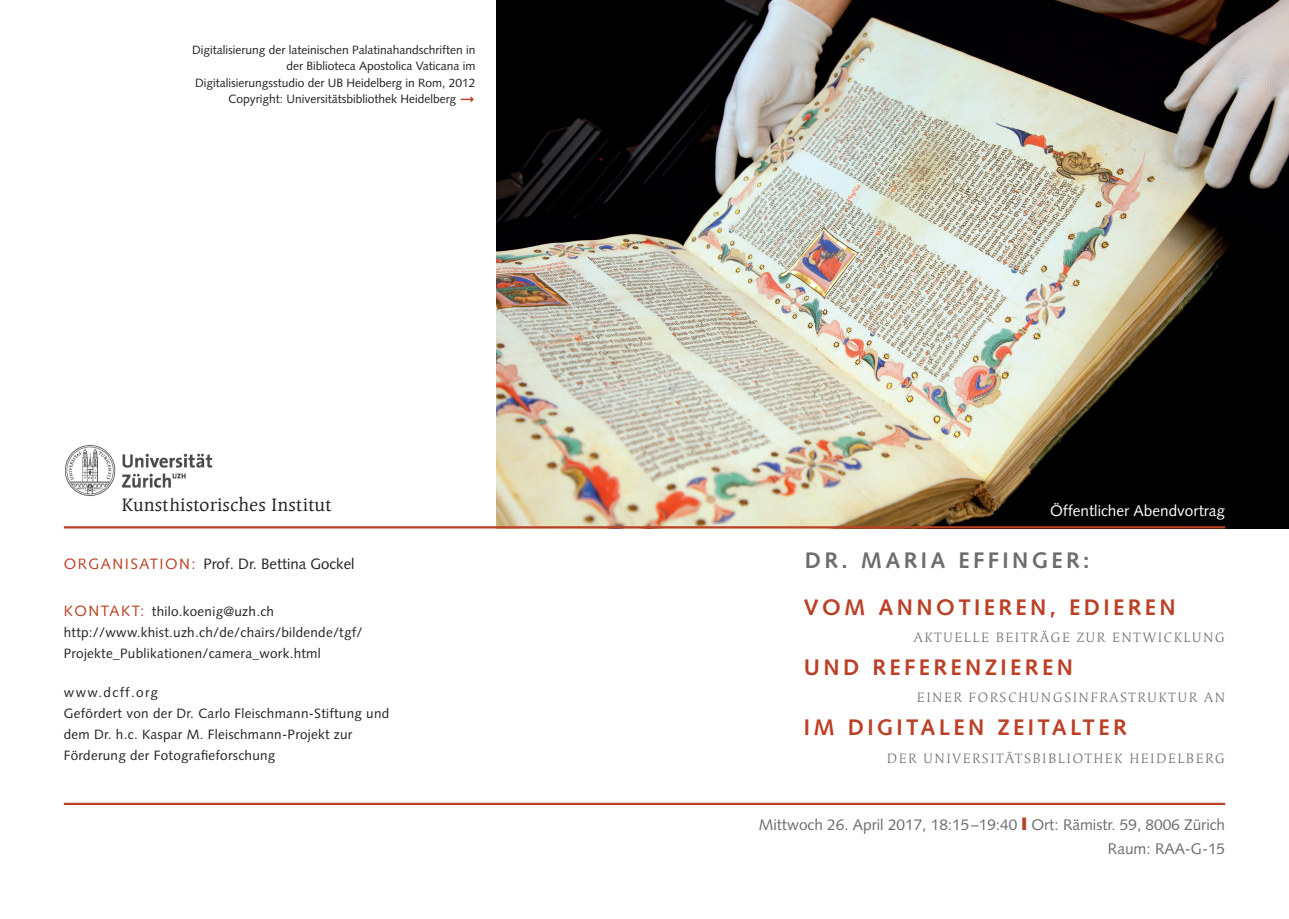
<style>
.page{position:relative;width:1289px;height:919px;background:#fff}
.page>*{position:absolute;margin:0;border:0;box-sizing:border-box;transform-origin:0 0}
.t1{font:700 22.5px "Syntax";letter-spacing:.15em;color:#bb4026}
.t2{font:700 22.5px "Syntax";letter-spacing:.15em;color:#6c6d70}
.t3{font:18px "Linotype Syntax Srf Com";color:#231f20}
.t4{font:15.45px/24.2px "Syntax";color:#6c6d70;text-align:right}
.t5{font:15.45px "Syntax";color:#fff}
.t6{font:15px "Syntax";letter-spacing:.05em;color:#231f20}
.t7{font:13.5px/21px "Syntax";letter-spacing:.02em;color:#231f20}
.t8{font:300 13.5px "Linotype Syntax Serif";letter-spacing:.1em;color:#6c6d70}
.t9{font:12px "Syntax";color:#231f20}
.s1{color:#bb4026}
.s2{font-size:15px;color:#bb4026}
</style>
<div class="page">
<img style="left:496px;top:0;width:792px;height:528px">
<img style="left:65px;top:445px;width:148px;height:51px">
<hr style="left:64px;top:526px;width:1161px;height:2px;background:#bb4026">
<hr style="left:64px;top:802px;width:1161px;height:3px;background:#bb4026">
<p class="t9" style="left:192px;top:42px;width:285px">Digitalisierung der lateinischen Palatinahandschriften in</p>
<p class="t9" style="left:286px;top:59px;width:191px">der Biblioteca Apostolica Vaticana im</p>
<p class="t9" style="left:195px;top:75px;width:282px">Digitalisierungsstudio der UB Heidelberg in Rom, 2012</p>
<p class="t9" style="left:228px;top:92px;width:229px">Copyright: Universitätsbibliothek Heidelberg</p>
<h2 class="t3" style="left:122px;top:492px;width:211px">Kunsthistorisches Institut</h2>
<p class="t5" style="left:1050px;top:501px;width:176px">Öffentlicher Abendvortrag</p>
<p class="t6" style="left:64px;top:555px;width:292px"><span class="s1">Orga nisatio n:</span> Prof. Dr. Bettina Gockel</p>
<h1 class="t2" style="left:804px;top:547px;width:286px">D R. MARIA E FFINGER:</h1>
<p class="t7" style="left:64px;top:600px;width:300px"><span class="s2">Ko ntakt:</span> thilo.koenig@uzh.ch http://www.khist.uzh.ch/de/chairs/bildende/tgf/<br>Projekte_Publikationen/camera_work.html</p>
<p class="t7" style="left:64px;top:681px;width:327px">www.dcff.org<br>Gefördert von der Dr. Carlo Fleischmann-Stiftung und dem Dr. h.c. Kaspar M. Fleischmann-Projekt zur Förderung der Fotografieforschung</p>
<h1 class="t1" style="left:803px;top:594px;width:373px">VOM ANNOTIEREN, E DIEREN</h1>
<p class="t8" style="left:913px;top:629px;width:313px">AKTUELLE BEITRÄGE ZUR ENTWICKLUNG</p>
<h1 class="t1" style="left:803px;top:654px;width:270px">UND REFERENZIEREN</h1>
<p class="t8" style="left:917px;top:689px;width:310px">EINER FORSCHUNGSINFRASTRUKTUR AN</p>
<h1 class="t1" style="left:803px;top:714px;width:324px">IM DIGITALEN ZEITALTER</h1>
<p class="t8" style="left:886px;top:749px;width:340px">DER UNIVERSITÄTSBIBLIOTHEK HEIDELBERG</p>
<p class="t4" style="left:758px;top:812px;width:468px">Mittwoch 26. April 2017, 18:15–19:40 <span class="s1">❙</span> Ort: Rämistr. 59, 8006 Zürich<br>Raum: RAA-G-15</p>
</div>
